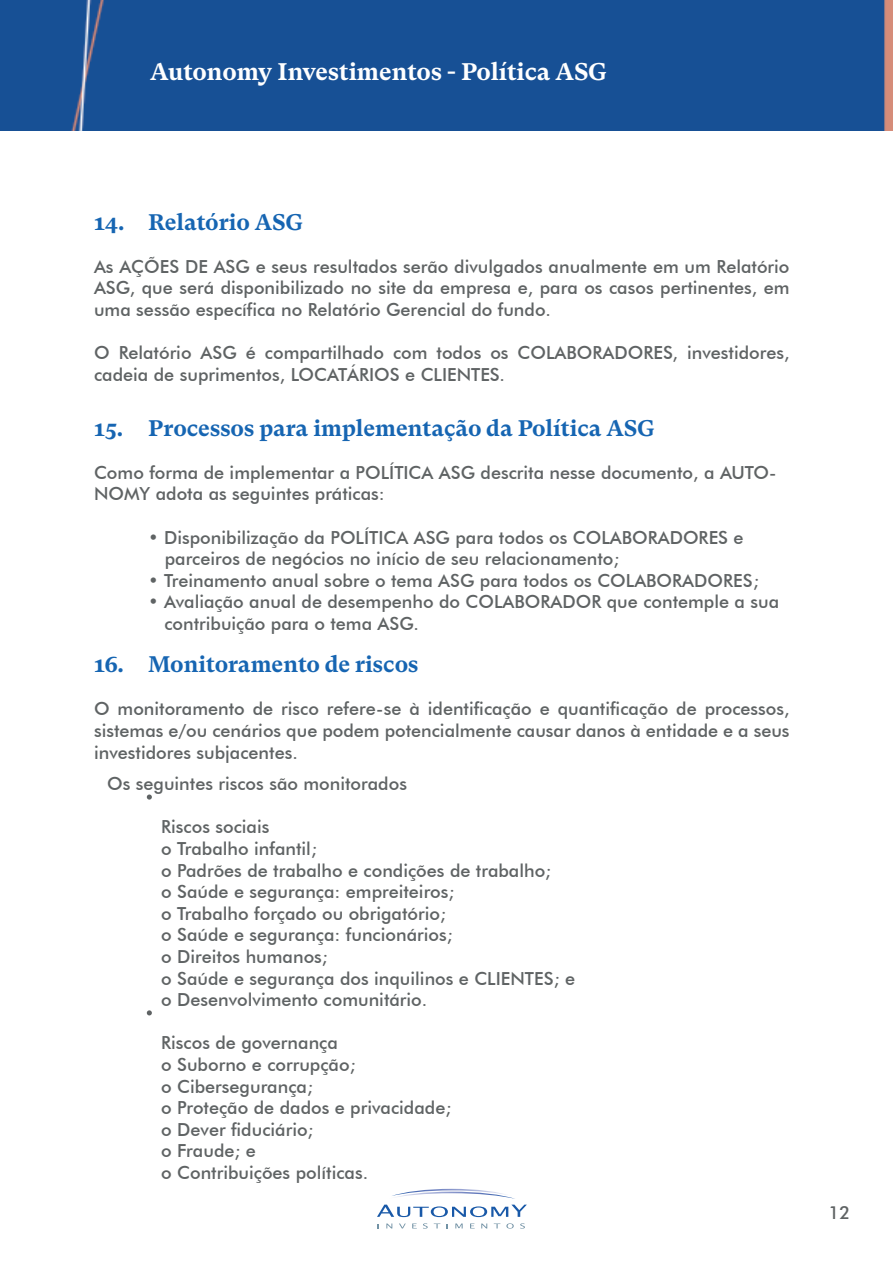
<style>
.page{position:relative;width:893px;height:1263px;background:#fff}
.page>*{position:absolute;margin:0;border:0;box-sizing:border-box;transform-origin:0 0}
.t1{font:700 24px "GT Super Text";color:#fff}
.t2{font:700 22.5px "GT Super Text";color:#1665b2}
.t3{font:500 18px/21.6px "Futura BT";color:#5f6364}
</style>
<div class="page">
<div style="left:0;top:0;width:893px;height:131px;background:#175095"></div>
<svg style="left:386px;top:1223px;width:6px;height:5px"></svg>
<svg style="left:399px;top:1223px;width:7px;height:5px"></svg>
<svg style="left:412px;top:1223px;width:5px;height:5px"></svg>
<svg style="left:423px;top:1223px;width:5px;height:5px"></svg>
<svg style="left:434px;top:1223px;width:6px;height:5px"></svg>
<svg style="left:455px;top:1223px;width:8px;height:5px"></svg>
<svg style="left:470px;top:1223px;width:5px;height:5px"></svg>
<svg style="left:481px;top:1223px;width:6px;height:5px"></svg>
<svg style="left:494px;top:1223px;width:6px;height:5px"></svg>
<svg style="left:506px;top:1223px;width:8px;height:5px"></svg>
<svg style="left:520px;top:1223px;width:5px;height:5px"></svg>
<svg style="left:377px;top:1189px;width:150px;height:28px"></svg>
<svg style="left:147px;top:1010px;width:5px;height:5px"></svg>
<svg style="left:147px;top:794px;width:5px;height:6px"></svg>
<h1 class="t1" style="left:150px;top:58px;width:458px">Autonomy Investimentos - Política ASG</h1>
<p class="t2" style="left:94px;top:209px;width:210px">14. Relatório ASG</p>
<p class="t3" style="left:94px;top:255px;width:697px;text-align:justify">As AÇÕES DE ASG e seus resultados serão divulgados anualmente em um Relatório ASG, que será disponibilizado no site da empresa e, para os casos pertinentes, em uma sessão específica no Relatório Gerencial do fundo.</p>
<p class="t3" style="left:94px;top:342px;width:697px">O Relatório ASG é compartilhado com todos os COLABORADORES, investidores, cadeia de suprimentos, LOCATÁRIOS e CLIENTES.</p>
<p class="t2" style="left:94px;top:415px;width:562px">15. Processos para implementação da Política ASG</p>
<p class="t3" style="left:94px;top:461px;width:684px">Como forma de implementar a POLÍTICA ASG descrita nesse documento, a AUTO-<br>NOMY adota as seguintes práticas:</p>
<p class="t3" style="left:165px;top:526px;width:580px;text-indent:-17px">• Disponibilização da POLÍTICA ASG para todos os COLABORADORES e parceiros de negócios no início de seu relacionamento;</p>
<p class="t3" style="left:148px;top:569px;width:612px">• Treinamento anual sobre o tema ASG para todos os COLABORADORES;</p>
<p class="t3" style="left:164px;top:591px;width:616px;text-indent:-16px">• Avaliação anual de desempenho do COLABORADOR que contemple a sua contribuição para o tema ASG.</p>
<p class="t2" style="left:94px;top:651px;width:326px">16. Monitoramento de riscos</p>
<p class="t3" style="left:94px;top:698px;width:697px;text-align:justify">O monitoramento de risco refere-se à identificação e quantificação de processos, sistemas e/ou cenários que podem potencialmente causar danos à entidade e a seus investidores subjacentes.</p>
<p class="t3" style="left:107px;top:773px;width:301px">Os seguintes riscos são monitorados</p>
<p class="t3" style="left:161px;top:816px;width:416px">Riscos sociais<br>o Trabalho infantil;<br>o Padrões de trabalho e condições de trabalho;<br>o Saúde e segurança: empreiteiros;<br>o Trabalho forçado ou obrigatório;<br>o Saúde e segurança: funcionários;<br>o Direitos humanos;<br>o Saúde e segurança dos inquilinos e CLIENTES; e o Desenvolvimento comunitário.</p>
<p class="t3" style="left:161px;top:1032px;width:292px">Riscos de governança<br>o Suborno e corrupção;<br>o Cibersegurança;<br>o Proteção de dados e privacidade; o Dever fiduciário;<br>o Fraude; e<br>o Contribuições políticas.</p>
<p class="t3" style="left:829px;top:1202px;width:23px">12</p>
</div>
